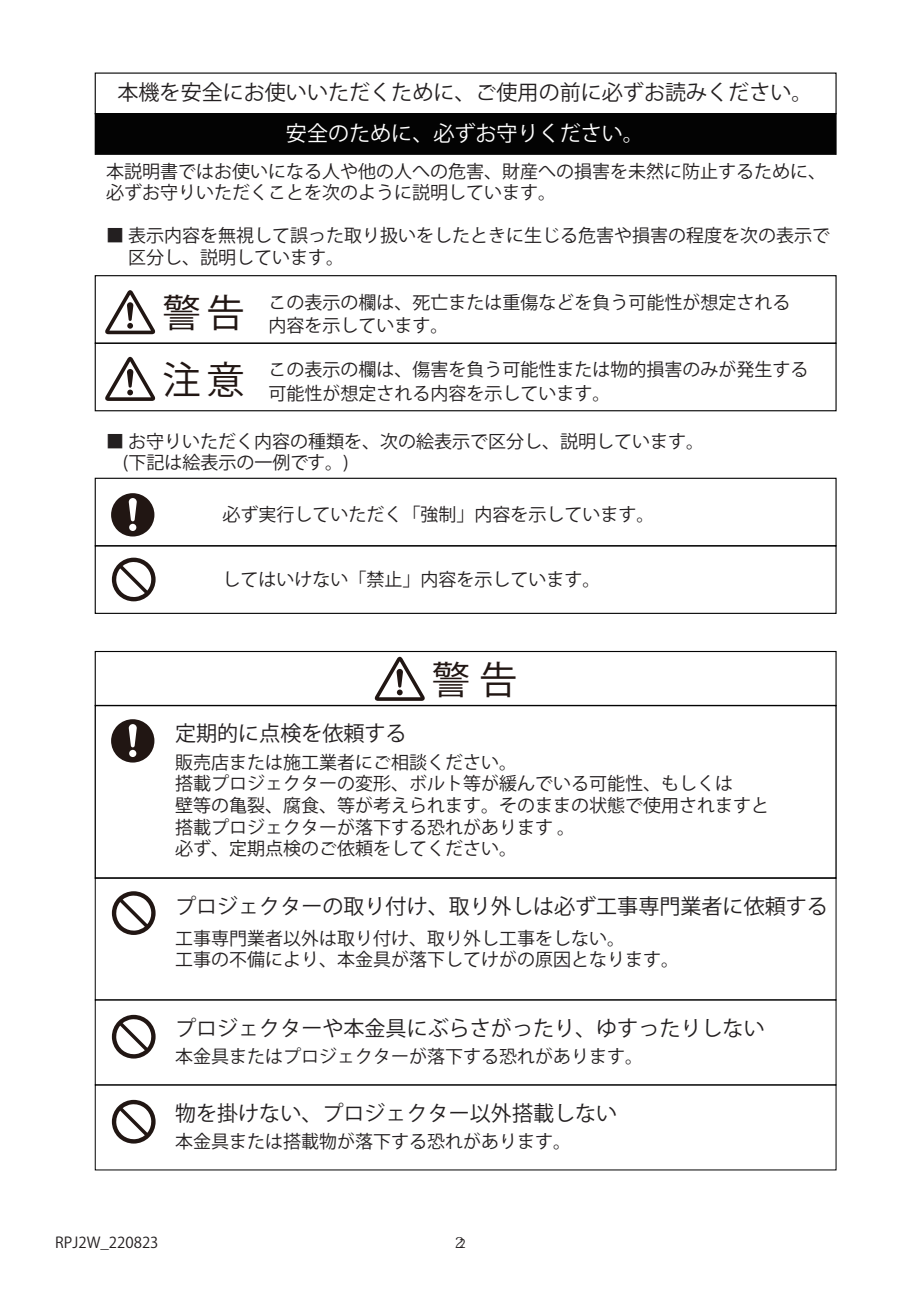
<style>
.page{position:relative;width:919px;height:1289px;background:#fff}
.page>*{position:absolute;margin:0;border:0;box-sizing:border-box;transform-origin:0 0}
.t1{font:38.25px "Koz Go Pr 6 N";color:#211613}
.t2{font:21px "Koz Go Pr 6 N";color:#231f20}
.t3{font:21px "Koz Go Pr 6 N";color:#fff}
.t4{font:18px/21.6px "Koz Go Pr 6 N";color:#231f20}
.t5{font:15px "Koz Go Pr 6 N";color:#231f20}
.t6{font:15px "Koz Min Pr 6 N";color:#231f20}
.s1{font-family:"Koz Go Pr 6 N";font-size:12px}
</style>
<div class="page">
<div style="left:95px;top:275px;width:741px;height:69px;border:1px solid #030303"></div>
<div style="left:95px;top:342px;width:741px;height:69px;border:1px solid #030303"></div>
<div style="left:95px;top:114px;width:740px;height:40px;background:#030303"></div>
<div style="left:95px;top:113px;width:741px;height:42px;border:1px solid #030303"></div>
<div style="left:95px;top:477px;width:741px;height:69px;border:1px solid #030303"></div>
<div style="left:95px;top:545px;width:741px;height:69px;border:1px solid #030303"></div>
<div style="left:95px;top:877px;width:741px;height:123px;border:1px solid #030303"></div>
<div style="left:95px;top:651px;width:741px;height:55px;border:1px solid #030303"></div>
<svg style="left:374px;top:656px;width:51px;height:45px"></svg>
<svg style="left:105px;top:356px;width:51px;height:45px"></svg>
<svg style="left:105px;top:290px;width:51px;height:44px"></svg>
<svg style="left:111px;top:493px;width:43px;height:43px"></svg>
<svg style="left:111px;top:719px;width:43px;height:43px"></svg>
<svg style="left:112px;top:891px;width:44px;height:43px"></svg>
<svg style="left:112px;top:557px;width:44px;height:44px"></svg>
<svg style="left:112px;top:1014px;width:44px;height:44px"></svg>
<div style="left:95px;top:1084px;width:741px;height:86px;border:1px solid #030303"></div>
<svg style="left:112px;top:1099px;width:44px;height:44px"></svg>
<p class="t2" style="left:117px;top:81px;width:696px">本機を安全にお使いいただくために、ご使用の前に必ずお読みください。</p>
<p class="t3" style="left:286px;top:121px;width:359px">安全のために、必ずお守りください。</p>
<p class="t4" style="left:106px;top:160px;width:721px">本説明書ではお使いになる人や他の人への危害、財産への損害を未然に防止するために、必ずお守りいただくことを次のように説明しています。</p>
<p class="t4" style="left:106px;top:225px;width:725px">■ 表示内容を無視して誤った取り扱いをしたときに生じる危害や損害の程度を次の表示で　 区分し、説明しています。</p>
<h1 class="t1" style="left:162px;top:292px;width:84px">警告</h1>
<h1 class="t1" style="left:162px;top:358px;width:84px">注意</h1>
<p class="t4" style="left:268px;top:291px;width:523px;line-height:23.4px">この表示の欄は、死亡または重傷などを負う可能性が想定される内容を示しています。</p>
<p class="t4" style="left:268px;top:358px;width:541px;line-height:23.4px">この表示の欄は、傷害を負う可能性または物的損害のみが発生する可能性が想定される内容を示しています。</p>
<p class="t4" style="left:123px;top:430px;width:583px;text-indent:-17px">■ お守りいただく内容の種類を、次の絵表示で区分し、説明しています。(下記は絵表示の一例です。)</p>
<p class="t4" style="left:222px;top:504px;width:433px">必ず実行していただく「強制」内容を示しています。</p>
<p class="t4" style="left:222px;top:568px;width:379px">してはいけない「禁止」内容を示しています。</p>
<h1 class="t1" style="left:432px;top:658px;width:87px">警 告</h1>
<p class="t2" style="left:175px;top:721px;width:233px">定期的に点検を依頼する</p>
<p class="t4" style="left:175px;top:751px;width:595px">販売店または施工業者にご相談ください。<br>搭載プロジェクターの変形、ボルト等が緩んでいる可能性、もしくは<br>壁等の亀裂、腐食、等が考えられます。そのままの状態で使用されますと搭載プロジェクターが落下する恐れがあります 。<br>必ず、定期点検のご依頼をしてください。</p>
<p class="t2" style="left:175px;top:894px;width:654px">プロジェクターの取り付け、取り外しは必ず工事専門業者に依頼する</p>
<p class="t4" style="left:175px;top:927px;width:505px">工事専門業者以外は取り付け、取り外し工事をしない。<br>工事の不備により、本金具が落下してけがの原因となります。</p>
<p class="t2" style="left:175px;top:1016px;width:591px">プロジェクターや本金具にぶらさがったり、ゆすったりしない</p>
<p class="t4" style="left:175px;top:1046px;width:469px">本金具またはプロジェクターが落下する恐れがあります。</p>
<p class="t2" style="left:175px;top:1101px;width:444px">物を掛けない、プロジェクター以外搭載しない</p>
<p class="t4" style="left:175px;top:1131px;width:397px">本金具または搭載物が落下する恐れがあります。</p>
<p class="t5" style="left:55px;top:1234px;width:105px">RPJ2W_220823</p>
<p class="t6" style="left:455px;top:1234px;width:13px">2<span class="s1">2</span></p>
</div>
